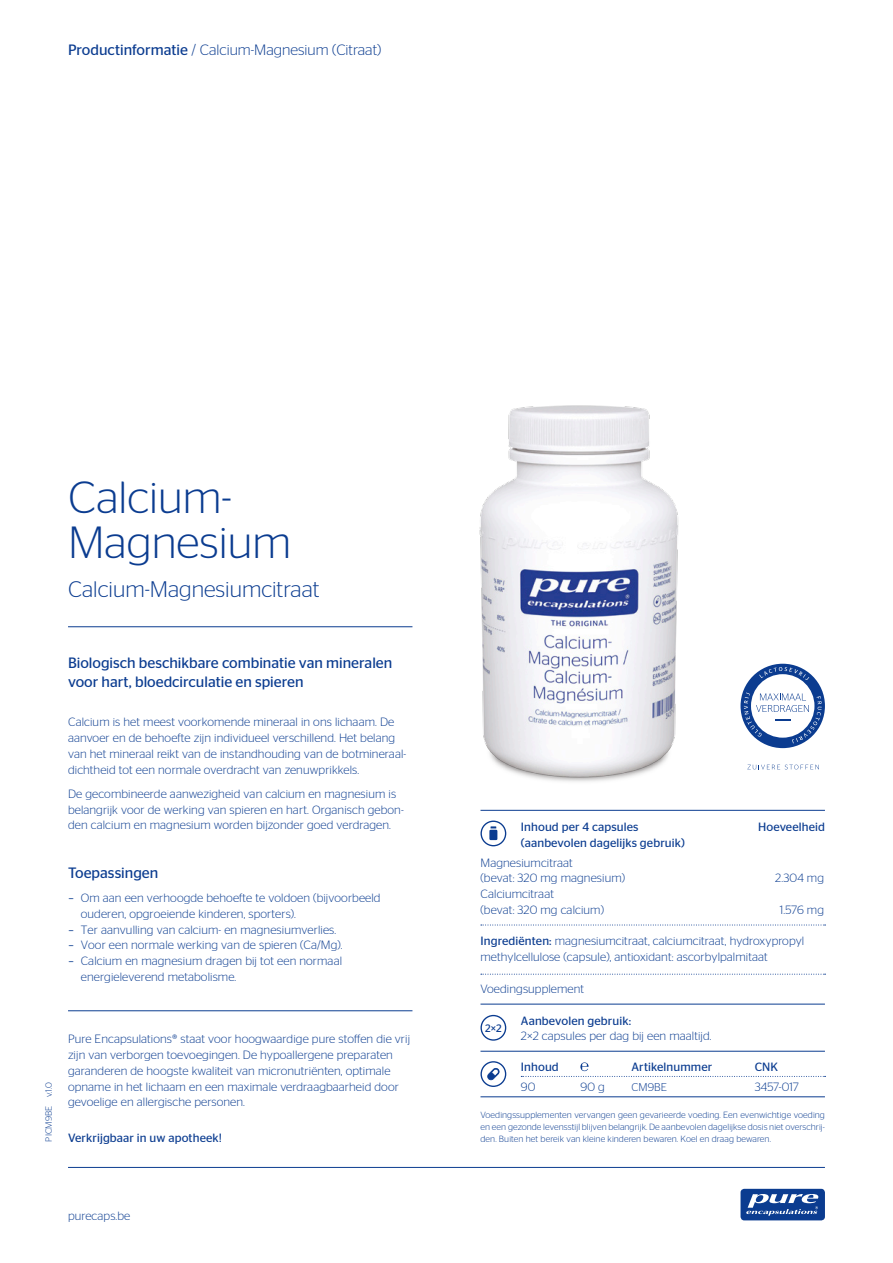
<style>
.page{position:relative;width:893px;height:1263px;background:#fff}
.page>*{position:absolute;margin:0;border:0;box-sizing:border-box;transform-origin:0 0}
.t1{font:300 45px/45px "Stag Sans";color:#0b3c90}
.t2{font:300 22.5px "Stag Sans";color:#0b3c90}
.t3{font:15px/18.8px "Stag Sans";color:#0b3c90}
.t4{font:300 15px "Stag Sans";color:#0b3c90}
.t5{font:300 12px/15.8px "Stag Sans";letter-spacing:.01em;color:#0b3c90}
.t6{font:12px "Stag Sans";letter-spacing:.01em;color:#0b3c90}
.t7{font:300 11.25px "Stag Sans";letter-spacing:.01em;color:#0b3c90}
.t8{font:10.8px "Stag Sans";color:#0b3c90}
.t9{font:300 9px/12px "Stag Sans";letter-spacing:.01em;color:#0b3c90;text-align:justify}
.s1{font-weight:400}
.s2{font-family:"Solex Medium Lining";font-weight:400}
</style>
<div class="page">
<hr style="left:68px;top:1167px;width:757px;height:1px;background:#0b3c90">
<div style="left:740px;top:1189px;width:85px;height:31px;background:#0b3c90;border-radius:4px"></div>
<svg style="left:746px;top:1194px;width:73px;height:22px"></svg>
<hr style="left:480px;top:810px;width:345px;height:1px;background:#0b3c90">
<hr style="left:480px;top:1004px;width:345px;height:1px;background:#0b3c90">
<hr style="left:480px;top:1051px;width:345px;height:1px;background:#0b3c90">
<svg style="left:480px;top:820px;width:26px;height:26px"></svg>
<hr style="left:68px;top:1010px;width:344px;height:1px;background:#0b3c90">
<hr style="left:480px;top:1096px;width:345px;height:1px;background:#0b3c90">
<svg style="left:480px;top:1061px;width:26px;height:26px"></svg>
<svg style="left:521px;top:1062px;width:305px;height:15px"></svg>
<svg style="left:481px;top:925px;width:345px;height:1px"></svg>
<svg style="left:481px;top:974px;width:345px;height:1px"></svg>
<hr style="left:68px;top:626px;width:344px;height:1px;background:#0b3c90">
<svg style="left:480px;top:1015px;width:26px;height:26px"></svg>
<img style="left:359px;top:405px;width:440px;height:406px">
<svg style="left:747px;top:765px;width:72px;height:4px"></svg>
<svg style="left:740px;top:664px;width:85px;height:84px"></svg>
<p class="t4" style="left:68px;top:41px;width:315px"><span class="s1">Productinformatie</span> / Calcium-Magnesium (Citraat)</p>
<h1 class="t1" style="left:68px;top:475px;width:225px">Calcium-<br>Magnesium</h1>
<h2 class="t2" style="left:68px;top:577px;width:253px">Calcium-Magnesiumcitraat</h2>
<p class="t3" style="left:68px;top:653px;width:326px">Biologisch beschikbare combinatie van mineralen voor hart, bloedcirculatie en spieren</p>
<p class="t5" style="left:68px;top:714px;width:340px">Calcium is het meest voorkomende mineraal in ons lichaam. De aanvoer en de behoefte zijn individueel verschillend. Het belang van het mineraal reikt van de instandhouding van de botmineraal&shy;dichtheid tot een normale overdracht van zenuwprikkels.</p>
<p class="t5" style="left:68px;top:785px;width:337px">De gecombineerde aanwezigheid van calcium en magnesium is belangrijk voor de werking van spieren en hart. Organisch gebon&shy;den calcium en magnesium worden bijzonder goed verdragen.</p>
<p class="t3" style="left:68px;top:863px;width:92px">Toepassingen</p>
<p class="t5" style="left:81px;top:890px;width:301px;text-indent:-12px"><span class="s2">–</span> Om aan een verhoogde behoefte te voldoen (bijvoorbeeld ouderen, opgroeiende kinderen, sporters).</p>
<p class="t5" style="left:68px;top:921px;width:269px"><span class="s2">–</span> Ter aanvulling van calcium- en magnesiumverlies.</p>
<p class="t5" style="left:68px;top:937px;width:276px"><span class="s2">–</span> Voor een normale werking van de spieren (Ca/Mg).</p>
<p class="t5" style="left:81px;top:953px;width:263px;text-indent:-12px"><span class="s2">–</span> Calcium en magnesium dragen bij tot een normaal energieleverend metabolisme.</p>
<p class="t9" style="left:43px;top:1141px;width:61px;rotate:-90deg">PICM9BE v.1.0</p>
<p class="t5" style="left:68px;top:1031px;width:344px">Pure Encapsulations® staat voor hoogwaardige pure stoffen die vrij zijn van verborgen toevoegingen. De hypoallergene preparaten garanderen de hoogste kwaliteit van micronutriënten, optimale opname in het lichaam en een maximale verdraagbaarheid door gevoelige en allergische personen.</p>
<p class="t6" style="left:68px;top:1130px;width:155px">Verkrijgbaar in uw apotheek!</p>
<p class="t5" style="left:68px;top:1208px;width:64px">purecaps.be</p>
<p class="t6" style="left:521px;top:820px;width:119px">Inhoud per 4 capsules</p>
<p class="t6" style="left:758px;top:820px;width:68px">Hoeveelheid</p>
<p class="t6" style="left:521px;top:836px;width:166px">(aanbevolen dagelijks gebruik)</p>
<p class="t5" style="left:480px;top:854px;width:146px">Magnesiumcitraat<br>(bevat: 320 mg magnesium)</p>
<p class="t5" style="left:775px;top:870px;width:50px">2.304 mg</p>
<p class="t5" style="left:480px;top:886px;width:125px">Calciumcitraat<br>(bevat: 320 mg calcium)</p>
<p class="t5" style="left:780px;top:902px;width:46px">1.576 mg</p>
<p class="t5" style="left:480px;top:933px;width:325px"><span class="s1">Ingrediënten:</span> magnesiumcitraat, calciumcitraat, hydroxypropyl methylcellulose (capsule), antioxidant: ascorbylpalmitaat</p>
<p class="t5" style="left:480px;top:980px;width:105px">Voedingsupplement</p>
<p class="t6" style="left:521px;top:1013px;width:112px">Aanbevolen gebruik:</p>
<p class="t5" style="left:521px;top:1028px;width:192px">2×2 capsules per dag bij een maaltijd.</p>
<p class="t6" style="left:521px;top:1060px;width:39px">Inhoud</p>
<p class="t6" style="left:631px;top:1060px;width:82px">Artikelnummer</p>
<p class="t6" style="left:755px;top:1060px;width:25px">CNK</p>
<p class="t5" style="left:521px;top:1078px;width:16px">90</p>
<p class="t5" style="left:580px;top:1078px;width:26px">90 g</p>
<p class="t7" style="left:631px;top:1080px;width:37px">CM9BE</p>
<p class="t5" style="left:755px;top:1078px;width:46px">3457-017</p>
<p class="t8" style="left:485px;top:1022px;width:18px">2×2</p>
<p class="t9" style="left:480px;top:1108px;width:346px">Voedingssupplementen vervangen geen gevarieerde voeding. Een evenwichtige voeding en een gezonde levensstijl blijven belangrijk. De aanbevolen dagelijkse dosis niet overschrij&shy;den. Buiten het bereik van kleine kinderen bewaren. Koel en draag bewaren.</p>
</div>
